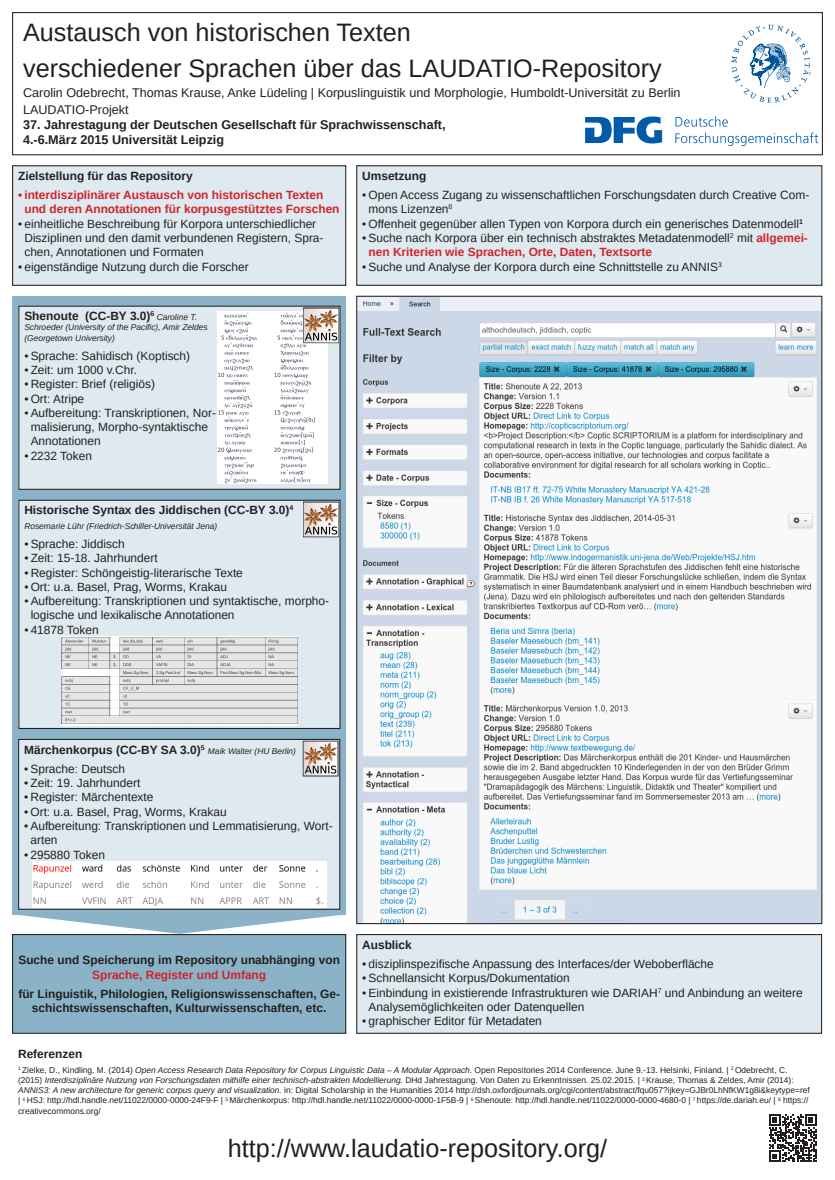
<style>
.page{position:relative;width:835px;height:1180px;background:#fff}
.page>*{position:absolute;margin:0;border:0;box-sizing:border-box;transform-origin:0 0}
.t1{font:25.2px "Liberation Sans";color:#231f20}
.t2{font:12.6px/16.8px "Liberation Sans";color:#231f20}
.t3{font:700 12.6px/15.1px "Liberation Sans";color:#231f20}
.t4{font:11.9px/14.3px "Liberation Sans";color:#231f20}
.Shoutout-Titel{font:700 11.9px/14.3px "Liberation Sans";color:#231f20;text-align:center}
.Boxtitel{font:700 11.9px "Liberation Sans";color:#231f20}
.t5{font:700 11.9px/14.3px "Liberation Sans";color:#d1232a}
.t6{font:8.4px/10.1px "Liberation Sans";color:#231f20}
.Boxtitel-2{font:italic 8.4px/10.1px "Liberation Sans";color:#231f20}
.s1{font-weight:700;color:#d1232a}
.s2{color:#d1232a}
.s3{font-style:italic}
</style>
<div class="page">
<div style="left:12px;top:12px;width:810px;height:143px;border:1px solid #231f20"></div>
<svg style="left:731px;top:25px;width:79px;height:78px"></svg>
<svg style="left:585px;top:117px;width:77px;height:26px"></svg>
<svg style="left:675px;top:116px;width:52px;height:11px"></svg>
<svg style="left:675px;top:133px;width:143px;height:13px"></svg>
<div style="left:356px;top:165px;width:466px;height:121px;background:#dfeaf0"></div>
<img style="left:358px;top:298px;width:462px;height:624px">
<div style="left:13px;top:166px;width:332px;height:119px;background:#dfeaf0"></div>
<div style="left:12px;top:165px;width:334px;height:121px;border:1px solid #231f20"></div>
<div style="left:356px;top:934px;width:465px;height:99px;background:#dfeaf0"></div>
<div style="left:356px;top:934px;width:466px;height:100px;border:1px solid #231f20"></div>
<div style="left:13px;top:934px;width:332px;height:99px;background:#8ab3c7"></div>
<div style="left:12px;top:934px;width:334px;height:100px;border:1px solid #231f20"></div>
<div style="left:13px;top:296px;width:333px;height:618px;background:#8ab3c7"></div>
<svg style="left:13px;top:914px;width:333px;height:20px"></svg>
<div style="left:19px;top:739px;width:321px;height:170px;background:#dfeaf0"></div>
<div style="left:18px;top:739px;width:322px;height:170px;border:1px solid #231f20"></div>
<img style="left:303px;top:741px;width:35px;height:35px">
<img style="left:32px;top:862px;width:294px;height:45px">
<div style="left:19px;top:306px;width:321px;height:183px;background:#dfeaf0"></div>
<div style="left:18px;top:306px;width:322px;height:184px;border:1px solid #231f20"></div>
<img style="left:218px;top:312px;width:109px;height:172px">
<img style="left:304px;top:308px;width:34px;height:35px">
<div style="left:19px;top:500px;width:321px;height:228px;background:#dfeaf0"></div>
<div style="left:18px;top:500px;width:322px;height:229px;border:1px solid #231f20"></div>
<img style="left:61px;top:636px;width:236px;height:89px">
<img style="left:303px;top:502px;width:35px;height:35px">
<svg style="left:769px;top:1114px;width:47px;height:48px"></svg>
<p class="t1" style="left:23px;top:17px;width:389px">Austausch von historischen Texten</p>
<p class="t1" style="left:23px;top:52px;width:640px">verschiedener Sprachen über das LAUDATIO-Repository</p>
<p class="t2" style="left:23px;top:84px;width:659px">Carolin Odebrecht, Thomas Krause, Anke Lüdeling | Korpuslinguistik und Morphologie, Humboldt-Universität zu Berlin<br>LAUDATIO-Projekt</p>
<p class="t3" style="left:23px;top:117px;width:424px">37. Jahrestagung der Deutschen Gesellschaft für Sprachwissenschaft,<br>4.-6.März 2015 Universität Leipzig</p>
<p class="Boxtitel" style="left:18px;top:168px;width:176px">Zielstellung für das Repository</p>
<p class="t5" style="left:24px;top:188px;width:316px;text-indent:-6px">• interdisziplinärer Austausch von historischen Texten und deren Annotationen für korpusgestütztes Forschen</p>
<p class="t4" style="left:24px;top:216px;width:300px;text-indent:-6px">• einheitliche Beschreibung für Korpora unterschiedlicher<br>Disziplinen und den damit verbundenen Registern, Spra&shy;chen, Annotationen und Formaten</p>
<p class="t4" style="left:18px;top:259px;width:232px">• eigenständige Nutzung durch die Forscher</p>
<p class="Boxtitel" style="left:24px;top:308px;width:131px">Shenoute (CC-BY 3.0)<sup>6</sup></p>
<p class="Boxtitel-2" style="left:24px;top:312px;width:185px;text-indent:132px">Caroline T.<br>Schroeder (University of the Pacific), Amir Zeldes (Georgetown University)</p>
<p class="t4" style="left:24px;top:348px;width:167px">• Sprache: Sahidisch (Koptisch)</p>
<p class="t4" style="left:24px;top:363px;width:114px">• Zeit: um 1000 v.Chr.</p>
<p class="t4" style="left:24px;top:377px;width:132px">• Register: Brief (religiös)</p>
<p class="t4" style="left:24px;top:391px;width:61px">• Ort: Atripe</p>
<p class="t4" style="left:31px;top:406px;width:187px;text-indent:-6px">• Aufbereitung: Transkriptionen, Nor&shy;malisierung, Morpho-syntaktische<br>Annotationen</p>
<p class="t4" style="left:24px;top:448px;width:69px">• 2232 Token</p>
<p class="Boxtitel" style="left:24px;top:502px;width:270px">Historische Syntax des Jiddischen (CC-BY 3.0)<sup>4</sup></p>
<p class="Boxtitel-2" style="left:24px;top:521px;width:194px">Rosemarie Lühr (Friedrich-Schiller-Universität Jena)</p>
<p class="t4" style="left:24px;top:537px;width:102px">• Sprache: Jiddisch</p>
<p class="t4" style="left:24px;top:551px;width:135px">• Zeit: 15-18. Jahrhundert</p>
<p class="t4" style="left:24px;top:565px;width:220px">• Register: Schöngeistig-literarische Texte</p>
<p class="t4" style="left:24px;top:579px;width:204px">• Ort: u.a. Basel, Prag, Worms, Krakau</p>
<p class="t4" style="left:31px;top:594px;width:300px;text-indent:-6px">• Aufbereitung: Transkriptionen und syntaktische, morpho&shy;logische und lexikalische Annotationen</p>
<p class="t4" style="left:24px;top:622px;width:76px">• 41878 Token</p>
<p class="Boxtitel" style="left:362px;top:168px;width:66px">Umsetzung</p>
<p class="t4" style="left:368px;top:188px;width:442px;text-indent:-6px">• Open Access Zugang zu wissenschaftlichen Forschungsdaten durch Creative Com&shy;mons Lizenzen<sup>8</sup></p>
<p class="t4" style="left:362px;top:216px;width:442px">• Offenheit gegenüber allen Typen von Korpora durch ein generisches Datenmodell<sup>1</sup></p>
<p class="t4" style="left:368px;top:231px;width:441px;text-indent:-6px">• Suche nach Korpora über ein technisch abstraktes Metadatenmodell<sup>2</sup> mit <span class="s1">allgemei&shy;nen Kriterien wie Sprachen, Orte, Daten, Textsorte</span></p>
<p class="t4" style="left:362px;top:259px;width:361px">• Suche und Analyse der Korpora durch eine Schnittstelle zu ANNIS<sup>3</sup></p>
<p class="Boxtitel" style="left:24px;top:741px;width:182px">Märchenkorpus (CC-BY SA 3.0)<sup>5</sup></p>
<p class="Boxtitel-2" style="left:208px;top:745px;width:90px">Maik Walter (HU Berlin)</p>
<p class="t4" style="left:24px;top:761px;width:102px">• Sprache: Deutsch</p>
<p class="t4" style="left:24px;top:776px;width:118px">• Zeit: 19. Jahrhundert</p>
<p class="t4" style="left:24px;top:790px;width:131px">• Register: Märchentexte</p>
<p class="t4" style="left:24px;top:804px;width:204px">• Ort: u.a. Basel, Prag, Worms, Krakau</p>
<p class="t4" style="left:30px;top:819px;width:304px;text-indent:-6px">• Aufbereitung: Transkriptionen und Lemmatisierung, Wort&shy;arten</p>
<p class="t4" style="left:24px;top:847px;width:82px">• 295880 Token</p>
<p class="Shoutout-Titel" style="left:18px;top:953px;width:323px">Suche und Speicherung im Repository unabhänging von<br><span class="s2">Sprache, Register und Umfang</span></p>
<p class="Shoutout-Titel" style="left:18px;top:987px;width:323px">für Linguistik, Philologien, Religionswissenschaften, Ge&shy;schichtswissenschaften, Kulturwissenschaften, etc.</p>
<p class="Boxtitel" style="left:362px;top:936px;width:51px">Ausblick</p>
<p class="t4" style="left:362px;top:957px;width:353px">• disziplinspezifische Anpassung des Interfaces/der Weboberfläche</p>
<p class="t4" style="left:362px;top:971px;width:209px">• Schnellansicht Korpus/Dokumentation</p>
<p class="t4" style="left:368px;top:985px;width:435px;text-indent:-6px">• Einbindung in existierende Infrastrukturen wie DARIAH<sup>7</sup> und Anbindung an weitere<br>Analysemöglichkeiten oder Datenquellen</p>
<p class="t4" style="left:362px;top:1014px;width:181px">• graphischer Editor für Metadaten</p>
<p class="Boxtitel" style="left:18px;top:1046px;width:66px">Referenzen</p>
<p class="t6" style="left:18px;top:1065px;width:793px"><sup>1</sup> Zielke, D., Kindling, M. (2014) <span class="s3">Open Access Research Data Repository for Corpus Linguistic Data – A Modular Approach</span>. Open Repositories 2014 Conference. June 9.-13. Helsinki, Finland. | <sup>2</sup> Odebrecht, C. (2015) <span class="s3">Interdisziplinäre Nutzung von Forschungsdaten mithilfe einer technisch-abstrakten Modellierung.</span> DHd Jahrestagung. Von Daten zu Erkenntnissen. 25.02.2015. | <sup>3</sup> Krause, Thomas &amp; Zeldes, Amir (2014):<br><span class="s3">ANNIS3: A new architecture for generic corpus query and visualization.</span> in: Digital Scholarship in the Humanities 2014 http://dsh.oxfordjournals.org/cgi/content/abstract/fqu057?ijkey=GJBr0LhNfKW1g8i&amp;keytype=ref | <sup>4</sup> HSJ: http://hdl.handle.net/11022/0000-0000-24F9-F | <sup>5</sup> Märchenkorpus: http://hdl.handle.net/11022/0000-0000-1F5B-9 | <sup>6</sup> Shenoute: http://hdl.handle.net/11022/0000-0000-4680-0 | <sup>7</sup> https://de.dariah.eu/ | <sup>8</sup> https:// creativecommons.org/</p>
<p class="t1" style="left:228px;top:1132px;width:381px">http://www.laudatio-repository.org/</p>
</div>
